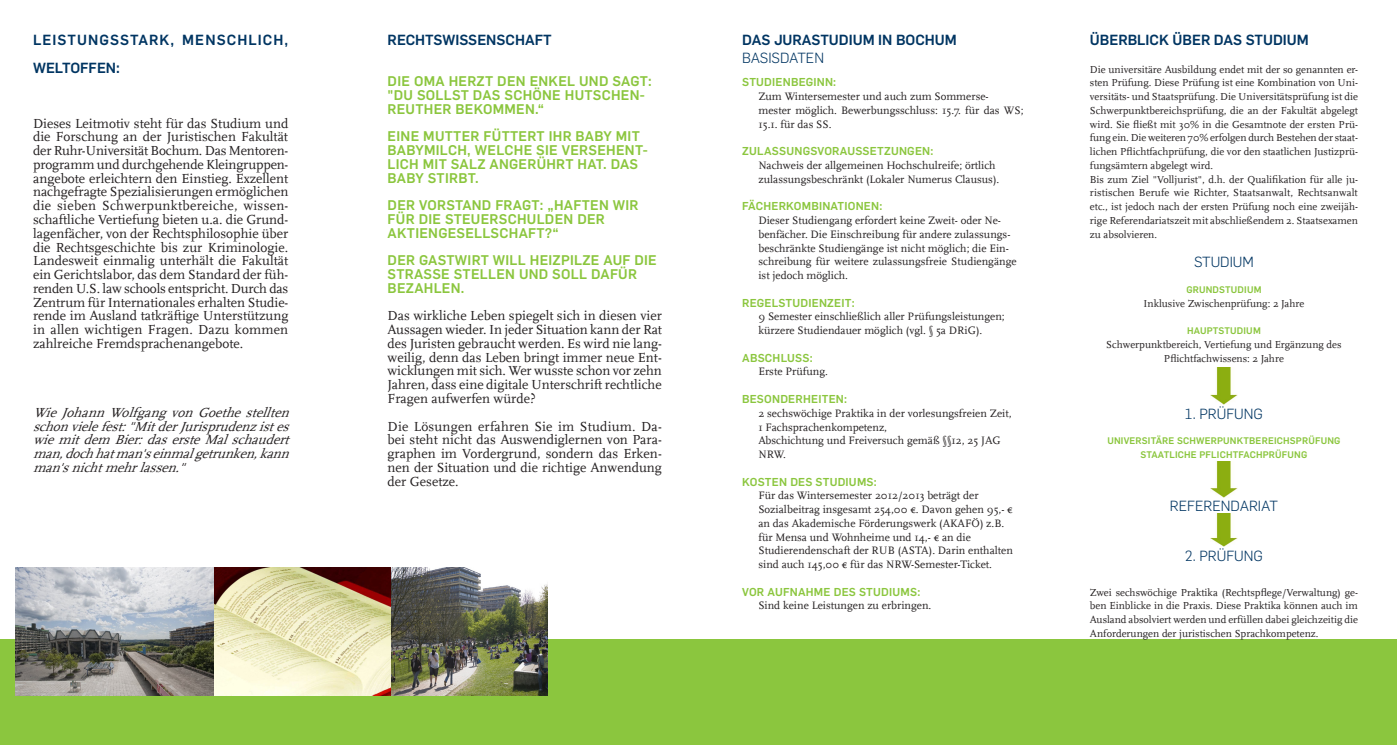
<style>
.page{position:relative;width:1397px;height:745px;background:#fff}
.page>*{position:absolute;margin:0;border:0;box-sizing:border-box;transform-origin:0 0}
.Headline_Zeile1{font:700 14.38px "Rub Flama";color:#003562}
.Headline_Zeile2{font:300 14.38px "Rub Flama";color:#003562}
.Headline_Zeile1-2{font:700 14.38px/27.5px "Rub Flama";letter-spacing:.075em;color:#003562}
.Fliesstext{font:13.75px/13.8px "RUB Scala MZ";color:#231f20;text-align:justify}
.Subline{font:700 13.75px/13.8px "Rub Flama";letter-spacing:.02em;color:#8bc63e}
.Fliesstext-2{font:italic 13.75px/13.8px "RUB Scala MZ";color:#231f20;text-align:justify}
.Subline-2{font:11.25px/13.8px "RUB Scala MZ";color:#231f20}
.Subline-3{font:700 11.25px "Rub Flama";letter-spacing:.02em;color:#8bc63e}
.Fliesstext-3{font:10.62px/13.8px "RUB Scala MZ";color:#231f20;text-align:justify}
.Subline-4{font:10.62px/13.8px "RUB Scala MZ";color:#231f20;text-align:center}
.Subline-5{font:700 9.38px "Rub Flama";letter-spacing:.02em;color:#8bc63e}
</style>
<div class="page">
<div style="left:0;top:0;width:1396px;height:744px;background:#8bc63e"></div>
<div style="left:0;top:0;width:1396px;height:638px;background:#fff"></div>
<img style="left:1210px;top:367px;width:27px;height:37px">
<img style="left:1210px;top:461px;width:27px;height:36px">
<img style="left:1210px;top:513px;width:26px;height:33px">
<img style="left:16px;top:567px;width:531px;height:127px">
<p class="Headline_Zeile1-2" style="left:33px;top:25px;width:257px">LEISTUNGSSTARK, MENSCHLICH,<br>WELTOFFEN:</p>
<p class="Fliesstext" style="left:33px;top:116px;width:257px">Dieses Leitmotiv steht für das Studium und die Forschung an der Juristischen Fakultät der Ruhr-Universität Bochum. Das Mentoren&shy;programm und durchgehende Kleingruppen&shy;angebote erleichtern den Einstieg. Exzellent nachgefragte Spezialisierungen ermöglichen die sieben Schwerpunktbereiche, wissen&shy;schaftliche Vertiefung bieten u.a. die Grund&shy;lagenfächer, von der Rechtsphilosophie über die Rechtsgeschichte bis zur Kriminologie.<br>Landesweit einmalig unterhält die Fakultät ein Gerichtslabor, das dem Standard der füh&shy;renden U.S. law schools entspricht. Durch das Zentrum für Internationales erhalten Studie&shy;rende im Ausland tatkräftige Unterstützung in allen wichtigen Fragen. Dazu kommen zahlreiche Fremdsprachenangebote.</p>
<p class="Fliesstext-2" style="left:33px;top:404px;width:263px">WieJohannWolfgangvonGoethestellten schonvielefest:"MitderJurisprudenzistes wiemitdem Bier:dasersteMalschaudert man,dochhatman'seinmalgetrunken,kann man'snichtmehrlassen."</p>
<p class="Headline_Zeile1" style="left:387px;top:30px;width:165px">RECHTSWISSENSCHAFT</p>
<p class="Subline" style="left:387px;top:73px;width:265px">DIE OMA HERZT DEN ENKEL UND SAGT: "DU SOLLST DAS SCHÖNE HUTSCHEN-<br>REUTHER BEKOMMEN.“</p>
<p class="Subline" style="left:387px;top:128px;width:262px">EINE MUTTER FÜTTERT IHR BABY MIT<br>BABYMILCH, WELCHE SIE VERSEHENT-<br>LICH MIT SALZ ANGERÜHRT HAT. DAS<br>BABY STIRBT.</p>
<p class="Subline" style="left:387px;top:197px;width:252px">DER VORSTAND FRAGT: „HAFTEN WIR<br>FÜR DIE STEUERSCHULDEN DER</p>
<p class="Subline" style="left:387px;top:225px;width:173px">AKTIENGESELLSCHAFT?“</p>
<p class="Subline" style="left:387px;top:252px;width:271px">DER GASTWIRT WILL HEIZPILZE AUF DIE<br>STRASSE STELLEN UND SOLL DAFÜR<br>BEZAHLEN.</p>
<p class="Fliesstext" style="left:387px;top:308px;width:276px">Das wirkliche Leben spiegelt sich in diesen vier Aussagen wieder. In jeder Situation kann der Rat des Juristen gebraucht werden. Es wird nie lang&shy;weilig, denn das Leben bringt immer neue Ent&shy;wicklungen mit sich. Wer wusste schon vor zehn Jahren, dass eine digitale Unterschrift rechtliche Fragen aufwerfen würde?</p>
<p class="Fliesstext" style="left:387px;top:418px;width:276px">Die Lösungen erfahren Sie im Studium. Da&shy;bei steht nicht das Auswendiglernen von Para&shy;graphen im Vordergrund, sondern das Erken&shy;nen der Situation und die richtige Anwendung der Gesetze.</p>
<p class="Headline_Zeile1" style="left:742px;top:30px;width:216px">DAS JURASTUDIUM IN BOCHUM</p>
<p class="Headline_Zeile2" style="left:742px;top:48px;width:83px">BASISDATEN</p>
<p class="Subline-3" style="left:742px;top:74px;width:95px">STUDIENBEGINN:</p>
<p class="Subline-2" style="left:758px;top:89px;width:232px">Zum Wintersemester und auch zum Sommerse-</p>
<p class="Subline-2" style="left:758px;top:103px;width:266px">mester möglich. Bewerbungsschluss: 15.7. für das WS;<br>15.1. für das SS.</p>
<p class="Subline-3" style="left:742px;top:143px;width:193px">ZULASSUNGSVORAUSSETZUNGEN:</p>
<p class="Subline-2" style="left:758px;top:158px;width:242px">Nachweis der allgemeinen Hochschulreife; örtlich zulassungsbeschränkt (Lokaler Numerus Clausus).</p>
<p class="Subline-3" style="left:742px;top:198px;width:142px">FÄCHERKOMBINATIONEN:</p>
<p class="Subline-2" style="left:758px;top:213px;width:259px">Dieser Studiengang erfordert keine Zweit- oder Ne&shy;benfächer. Die Einschreibung für andere zulassungs&shy;beschränkte Studiengänge ist nicht möglich; die Ein&shy;schreibung für weitere zulassungsfreie Studiengänge ist jedoch möglich.</p>
<p class="Subline-3" style="left:742px;top:294px;width:114px">REGELSTUDIENZEIT:</p>
<p class="Subline-2" style="left:758px;top:309px;width:248px">9 Semester einschließlich aller Prüfungsleistungen; kürzere Studiendauer möglich (vgl. § 5a DRiG).</p>
<p class="Subline-3" style="left:742px;top:349px;width:72px">ABSCHLUSS:</p>
<p class="Subline-2" style="left:758px;top:364px;width:71px">Erste Prüfung.</p>
<p class="Subline-3" style="left:742px;top:390px;width:106px">BESONDERHEITEN:</p>
<p class="Subline-2" style="left:758px;top:405px;width:254px">2 sechswöchige Praktika in der vorlesungsfreien Zeit,</p>
<p class="Subline-2" style="left:758px;top:419px;width:130px">1 Fachsprachenkompetenz,</p>
<p class="Subline-2" style="left:758px;top:433px;width:244px">Abschichtung und Freiversuch gemäß §§12, 25 JAG<br>NRW.</p>
<p class="Subline-3" style="left:742px;top:473px;width:136px">KOSTEN DES STUDIUMS:</p>
<p class="Subline-2" style="left:758px;top:488px;width:221px">Für das Wintersemester 2012/2013 beträgt der</p>
<p class="Subline-2" style="left:758px;top:502px;width:256px">Sozialbeitrag insgesamt 254,00 €. Davon gehen 95,- € an das Akademische Förderungswerk (AKAFÖ) z.B. für Mensa und Wohnheime und 14,- € an die</p>
<p class="Subline-2" style="left:758px;top:543px;width:256px">Studierendenschaft der RUB (ASTA). Darin enthalten sind auch 145,00 € für das NRW-Semester-Ticket.</p>
<p class="Subline-3" style="left:742px;top:583px;width:179px">VOR AUFNAHME DES STUDIUMS:</p>
<p class="Subline-2" style="left:758px;top:598px;width:174px">Sind keine Leistungen zu erbringen.</p>
<p class="Headline_Zeile1" style="left:1089px;top:30px;width:220px">ÜBERBLICK ÜBER DAS STUDIUM</p>
<p class="Fliesstext-3" style="left:1089px;top:62px;width:269px">Die universitäre Ausbildung endet mit der so genannten er&shy;sten Prüfung. Diese Prüfung ist eine Kombination von Uni&shy;versitäts- und Staatsprüfung. Die Universitätsprüfung ist die Schwerpunktbereichsprüfung, die an der Fakultät abgelegt wird. Sie fließt mit 30% in die Gesamtnote der ersten Prü&shy;fung ein. Die weiteren 70% erfolgen durch Bestehen der staat&shy;lichen Pflichtfachprüfung, die vor den staatlichen Justizprü&shy;fungsämtern abgelegt wird.</p>
<p class="Fliesstext-3" style="left:1089px;top:172px;width:269px">Bis zum Ziel "Volljurist", d.h. der Qualifikation für alle ju&shy;ristischen Berufe wie Richter, Staatsanwalt, Rechtsanwalt etc., ist jedoch nach der ersten Prüfung noch eine zweijäh&shy;rige Referendariatszeit mit abschließendem 2. Staatsexamen zu absolvieren.</p>
<p class="Headline_Zeile2" style="left:1193px;top:251px;width:61px">STUDIUM</p>
<p class="Subline-5" style="left:1186px;top:282px;width:77px">GRUNDSTUDIUM</p>
<p class="Subline-4" style="left:1143px;top:296px;width:162px">Inklusive Zwischenprüfung: 2 Jahre</p>
<p class="Subline-5" style="left:1186px;top:324px;width:75px">HAUPTSTUDIUM</p>
<p class="Subline-4" style="left:1106px;top:337px;width:237px">Schwerpunktbereich, Vertiefung und Ergänzung des<br>Pflichtfachwissens: 2 Jahre</p>
<p class="Headline_Zeile2" style="left:1184px;top:404px;width:80px">1. PRÜFUNG</p>
<p class="Subline-5" style="left:1107px;top:434px;width:234px">UNIVERSITÄRE SCHWERPUNKTBEREICHSPRÜFUNG</p>
<p class="Subline-5" style="left:1140px;top:447px;width:168px">STAATLICHE PFLICHTFACHPRÜFUNG</p>
<p class="Headline_Zeile2" style="left:1169px;top:495px;width:109px">REFERENDARIAT</p>
<p class="Headline_Zeile2" style="left:1184px;top:545px;width:80px">2. PRÜFUNG</p>
<p class="Fliesstext-3" style="left:1089px;top:584px;width:269px">Zwei sechswöchige Praktika (Rechtspflege/Verwaltung) ge&shy;ben Einblicke in die Praxis. Diese Praktika können auch im Ausland absolviert werden und erfüllen dabei gleichzeitig die Anforderungen der juristischen Sprachkompetenz.</p>
</div>
